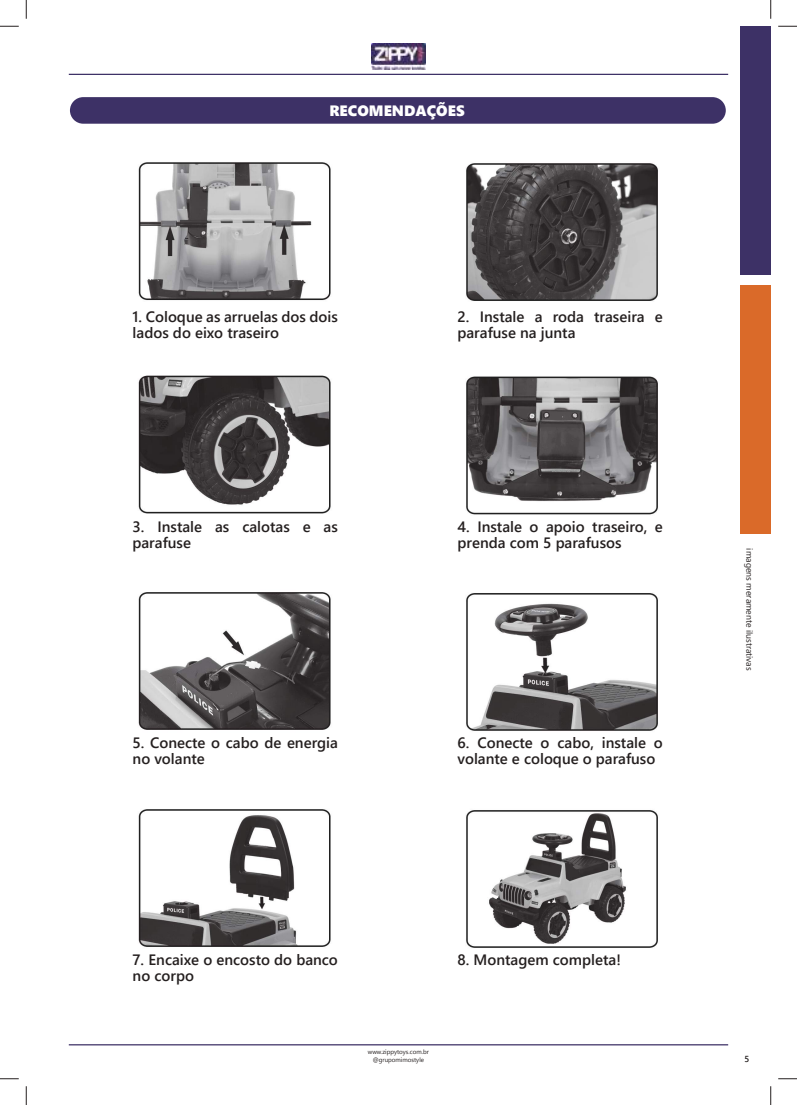
<style>
.page{position:relative;width:797px;height:1105px;background:#fff}
.page>*{position:absolute;margin:0;border:0;box-sizing:border-box;transform-origin:0 0}
.t1{font:600 15px/16.2px "Segoe UI";color:#241f1f}
.t2{font:15px "Segoe UI Black";color:#fff}
.t3{font:8.75px "Segoe UI";color:#241f1f}
.t4{font:600 8.75px "Segoe UI";color:#241f1f}
.t5{font:6.25px/7.5px "Segoe UI";color:#241f1f;text-align:center}
</style>
<div class="page">
<div style="left:70px;top:97px;width:655px;height:27px;background:#3d3166;border-radius:13px"></div>
<img style="left:138px;top:162px;width:520px;height:786px">
<img style="left:371px;top:44px;width:54px;height:26px">
<hr style="left:69px;top:74px;width:659px;height:1px;background:#3d3166">
<div style="left:740px;top:26px;width:30px;height:249px;background:#3d3166"></div>
<div style="left:740px;top:285px;width:30px;height:249px;background:#da6a29"></div>
<hr style="left:69px;top:1044px;width:659px;height:1px;background:#3d3166">
<svg style="left:0;top:25px;width:19px;height:2px"></svg>
<svg style="left:778px;top:25px;width:19px;height:2px"></svg>
<svg style="left:0;top:1078px;width:19px;height:1px"></svg>
<svg style="left:778px;top:1078px;width:19px;height:1px"></svg>
<svg style="left:25px;top:0;width:2px;height:19px"></svg>
<svg style="left:25px;top:1086px;width:2px;height:19px"></svg>
<svg style="left:770px;top:0;width:1px;height:19px"></svg>
<svg style="left:770px;top:1086px;width:1px;height:19px"></svg>
<p class="t2" style="left:329px;top:100px;width:137px">RECOMENDAÇÕES</p>
<p class="t1" style="left:133px;top:307px;width:207px">1. Coloque as arruelas dos dois lados do eixo traseiro</p>
<p class="t1" style="left:457px;top:307px;width:207px">2. Instale a roda traseira e parafuse na junta</p>
<p class="t1" style="left:133px;top:517px;width:207px">3. Instale as calotas e as parafuse</p>
<p class="t1" style="left:457px;top:517px;width:207px">4. Instale o apoio traseiro, e prenda com 5 parafusos</p>
<p class="t1" style="left:133px;top:733px;width:207px">5. Conecte o cabo de energia no volante</p>
<p class="t1" style="left:457px;top:733px;width:207px">6. Conecte o cabo, instale o volante e coloque o parafuso</p>
<p class="t1" style="left:133px;top:950px;width:207px">7. Encaixe o encosto do banco no corpo</p>
<p class="t1" style="left:457px;top:950px;width:165px">8. Montagem completa!</p>
<p class="t5" style="left:368px;top:1048px;width:63px">www.zippytoys.com.br @grupomimostyle</p>
<p class="t3" style="left:755px;top:548px;width:124px;rotate:90deg">imagens meramente ilustrativas</p>
<p class="t4" style="left:744px;top:1051px;width:6px">5</p>
</div>
